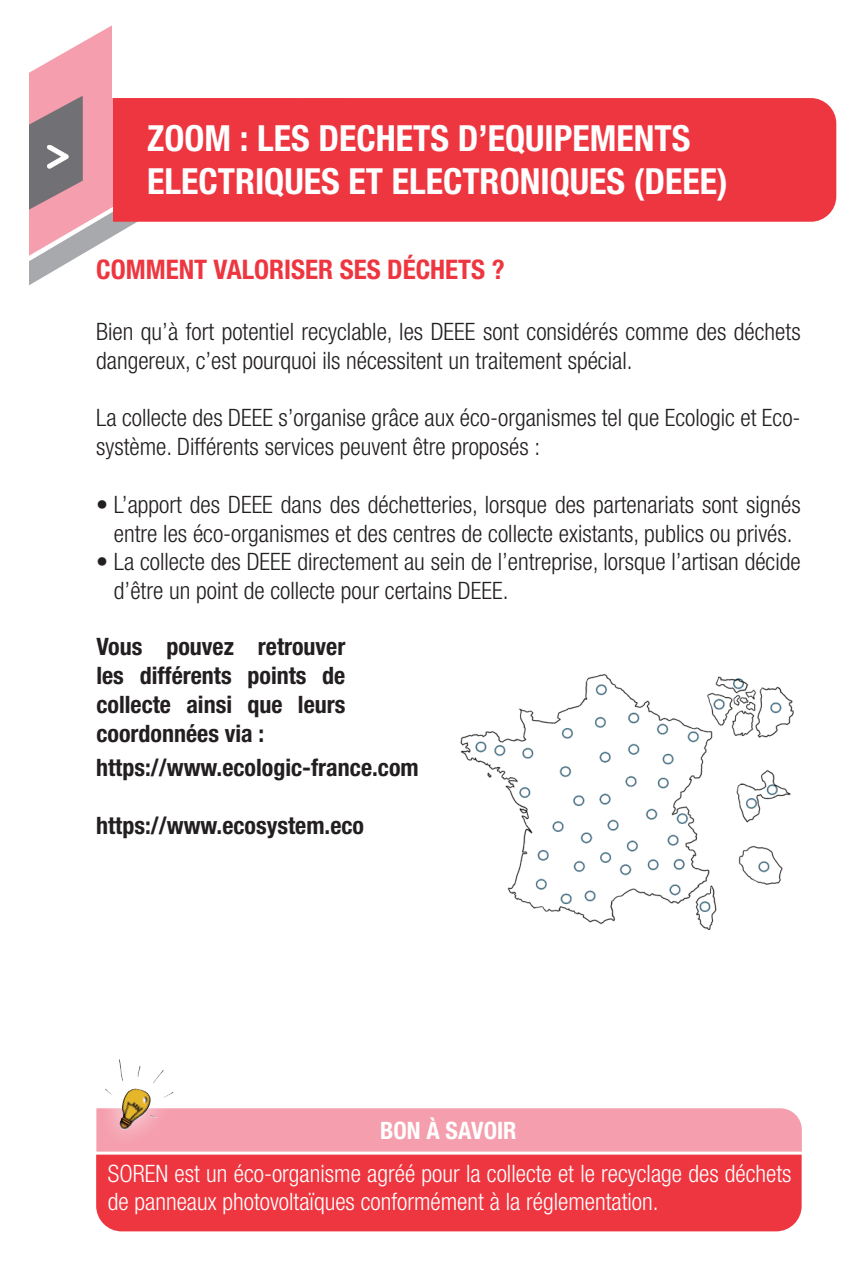
<style>
.page{position:relative;width:851px;height:1276px;background:#fff}
.page>*{position:absolute;margin:0;border:0;box-sizing:border-box;transform-origin:0 0}
.t1{font:700 condensed 36px/43.2px "Helvetica Neue LT Std";color:#fff}
.t2{font:700 condensed 27px "Helvetica Neue LT Std";color:#ee3640}
.t3{font:300 condensed 24px/28.8px "Helvetica Neue LT Std";color:#231f20}
.t4{font:700 condensed 24px/28.8px "Helvetica Neue LT Std";color:#231f20;text-align:justify}
.t5{font:300 condensed 24px/28.8px "Helvetica Neue LT Std";color:#fff}
.t6{font:700 condensed 24px "Helvetica Neue LT Std";color:#fff}
</style>
<div class="page">
<svg style="left:29px;top:45px;width:108px;height:240px;fill:#f59ead"></svg>
<div style="left:113px;top:0;width:737px;height:98px;background:#fff"></div>
<svg style="left:29px;top:96px;width:54px;height:132px;background:#a4848c"></svg>
<div style="left:113px;top:98px;width:723px;height:124px;background:#ee3640"></div>
<div style="left:193px;top:1108px;width:608px;height:43px;background:#f59ead"></div>
<div style="left:96px;top:1154px;width:705px;height:77px;background:#ee3640"></div>
<div style="left:87px;top:1041px;width:106px;height:110px;background:#fff;opacity:.75"></div>
<img style="left:119px;top:1059px;width:21px;height:23px">
<img style="left:460px;top:674px;width:334px;height:256px">
<p class="t1" style="left:147px;top:116px;width:582px">ZOOM : LES DECHETS D’EQUIPEMENTS<br>ELECTRIQUES ET ELECTRONIQUES (DEEE)</p>
<p class="t2" style="left:96px;top:253px;width:410px">COMMENT VALORISER SES DÉCHETS ?</p>
<p class="t3" style="left:96px;top:317px;width:706px">Bien qu’à fort potentiel recyclable, les DEEE sont considérés comme des déchets dangereux, c’est pourquoi ils nécessitent un traitement spécial.</p>
<p class="t3" style="left:96px;top:403px;width:705px">La collecte des DEEE s’organise grâce aux éco-organismes tel que Ecologic et Eco&shy;système. Différents services peuvent être proposés :</p>
<p class="t3" style="left:96px;top:490px;width:706px;text-align:center">• L’apport des DEEE dans des déchetteries, lorsque des partenariats sont signés entre les éco-organismes et des centres de collecte existants, publics ou privés.</p>
<p class="t3" style="left:114px;top:547px;width:688px;text-indent:-18px">• La collecte des DEEE directement au sein de l’entreprise, lorsque l’artisan décide d’être un point de collecte pour certains DEEE.</p>
<p class="t4" style="left:96px;top:632px;width:250px">Vous pouvez retrouver les différents points de collecte ainsi que leurs coordonnées via :</p>
<p class="t4" style="left:96px;top:752px;width:324px">https://www.ecologic-france.com</p>
<p class="t4" style="left:96px;top:810px;width:269px">https://www.ecosystem.eco</p>
<p class="t6" style="left:380px;top:1115px;width:138px">BON À SAVOIR</p>
<p class="t5" style="left:108px;top:1158px;width:685px">SOREN est un éco-organisme agréé pour la collecte et le recyclage des déchets de panneaux photovoltaïques conformément à la réglementation.</p>
</div>
